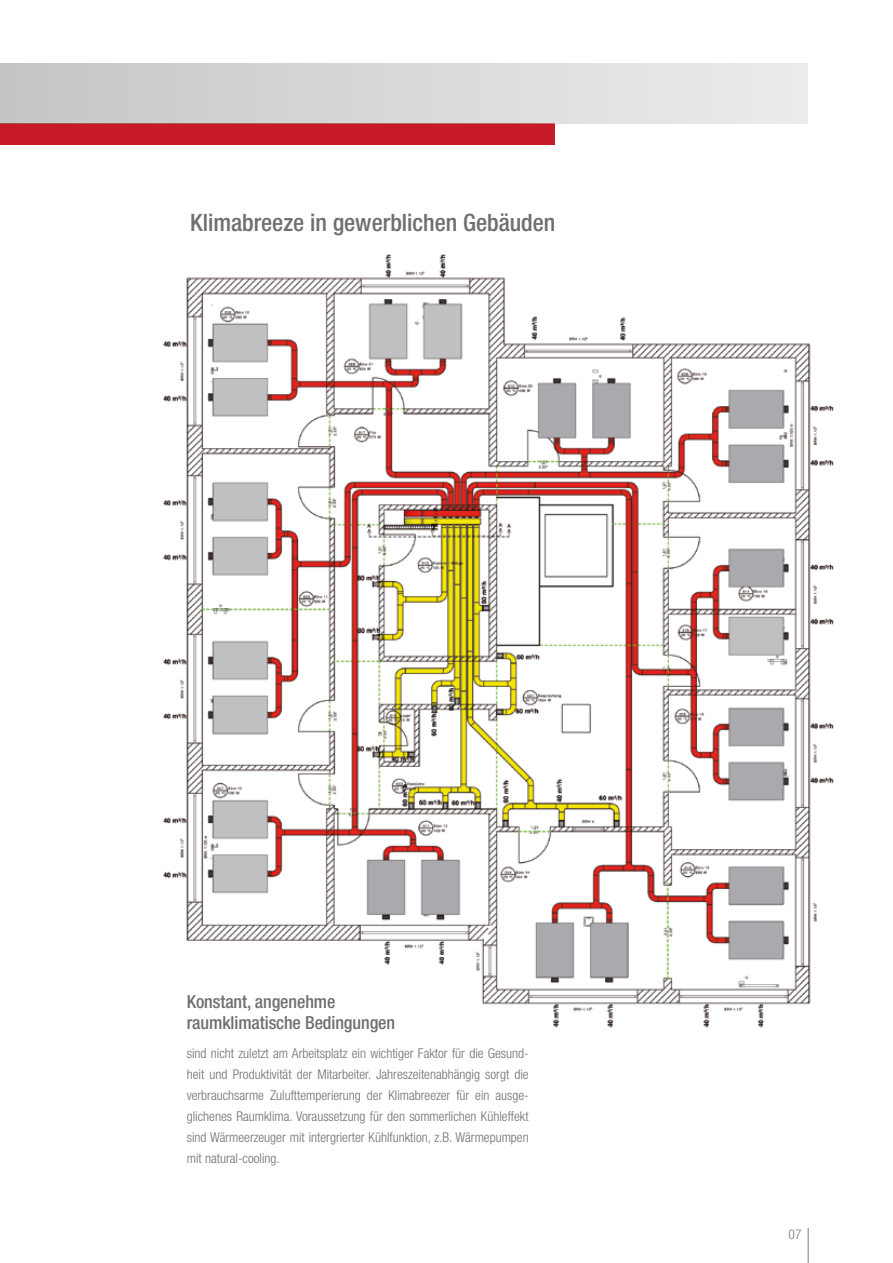
<style>
.page{position:relative;width:893px;height:1263px;background:#fff}
.page>*{position:absolute;margin:0;border:0;box-sizing:border-box;transform-origin:0 0}
.t1{font:500 condensed 24px "Helvetica Neue";color:#706f6f}
.t2{font:500 condensed 18px/21.3px "Helvetica Neue";letter-spacing:-.005em;color:#706f6f}
.t3{font:300 condensed 13.5px/21px "Helvetica Neue";color:#706f6f;text-align:justify}
.t4{font:300 condensed 13.5px "Helvetica Neue";color:#7c7b7b}
</style>
<div class="page">
<div style="left:0;top:123px;width:555px;height:22px;background:#c71927"></div>
<div style="left:0;top:64px;width:808px;height:59px;background:linear-gradient(to right,#c5c5c5,#ececec)"></div>
<hr style="left:808px;top:1228px;width:1px;height:35px;background:#7c7b7b">
<img style="left:162px;top:254px;width:672px;height:774px">
<h1 class="t1" style="left:190px;top:209px;width:367px">Klimabreeze in gewerblichen Gebäuden</h1>
<h2 class="t2" style="left:187px;top:990px;width:210px">Konstant, angenehme raumklimatische Bedingungen</h2>
<p class="t3" style="left:187px;top:1043px;width:343px">sind nicht zuletzt am Arbeitsplatz ein wichtiger Faktor für die Gesund&shy;heit und Produktivität der Mitarbeiter. Jahreszeitenabhängig sorgt die verbrauchsarme Zulufttemperierung der Klimabreezer für ein ausge&shy;glichenes Raumklima. Voraussetzung für den sommerlichen Kühleffekt sind Wärmeerzeuger mit intergrierter Kühlfunktion, z.B. Wärmepumpen mit natural-cooling.</p>
<p class="t4" style="left:789px;top:1226px;width:14px">07</p>
</div>
